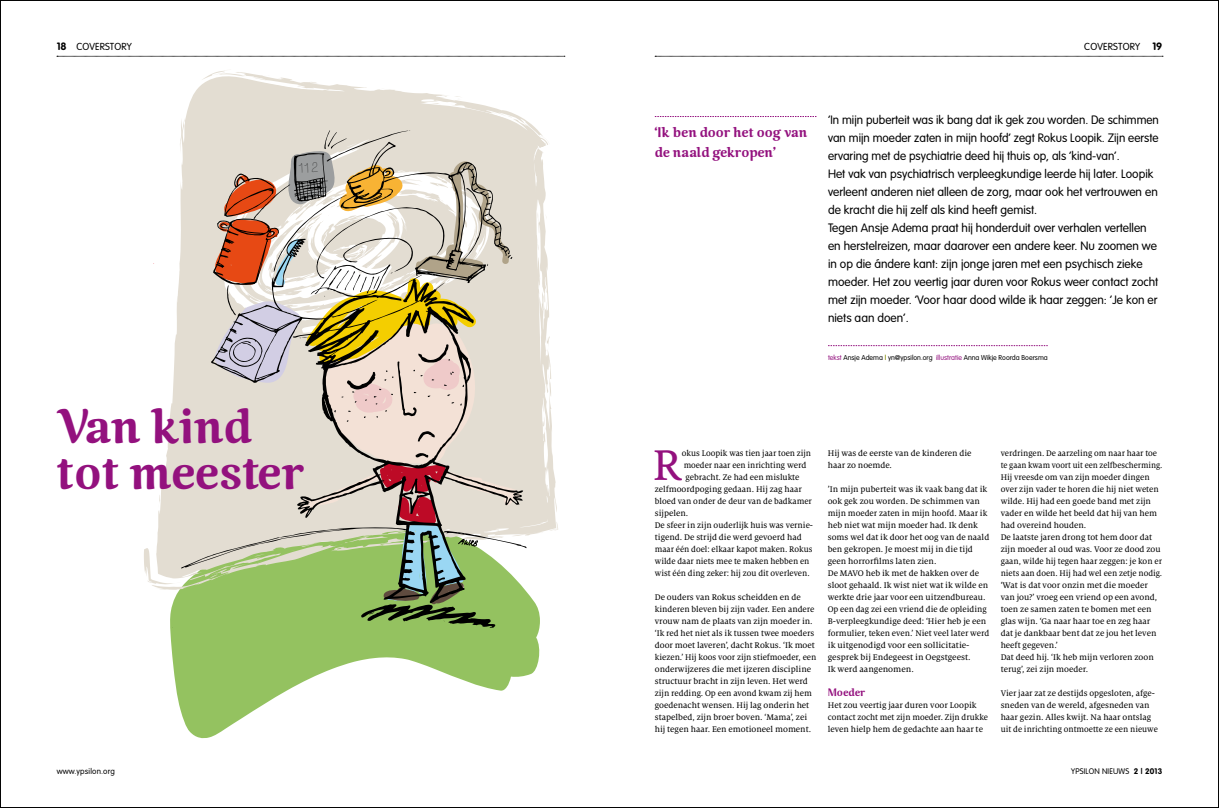
<style>
.page{position:relative;width:1219px;height:808px;background:#fff}
.page>*{position:absolute;margin:0;border:0;box-sizing:border-box;transform-origin:0 0}
.t1{font:47.5px "Milo Serif OT Text";color:#93117e}
.t2{font:800 45px/46px "Caturrita";color:#93117e}
.t3{font:800 13px/20px "Caturrita";color:#93117e}
.t4{font:300 12px/18px "VAG Rounded";color:#000}
.t5{font:700 10.5px "VAG Rounded";color:#000}
.t6{font:300 10px "VAG Rounded";letter-spacing:.015em;color:#000}
.t7{font:800 10px "Caturrita";color:#93117e}
.t8{font:9px/12px "Milo Serif OT Text";color:#000}
.t9{font:9px/12px "Milo Serif OT Text";color:#000;scale:.96 1}
.t10{font:9px "Milo Serif OT Text";color:#000;scale:.95 1}
.t11{font:300 8px "VAG Rounded";letter-spacing:.02em;color:#000}
.t12{font:300 7px "VAG Rounded";color:#000}
.s1{font-weight:700;font-size:10.5px}
.s2{color:#93117e}
.s3{font-weight:700;color:#8a9214}
.s4{font-weight:700}
</style>
<div class="page">
<svg style="left:57px;top:56px;width:508px;height:1px"></svg>
<svg style="left:655px;top:56px;width:508px;height:1px"></svg>
<svg style="left:828px;top:345px;width:220px;height:1px"></svg>
<svg style="left:655px;top:116px;width:161px;height:1px"></svg>
<svg style="left:171px;top:642px;width:369px;height:96px"></svg>
<svg style="left:144px;top:70px;width:414px;height:572px"></svg>
<p class="t6" style="left:57px;top:41px;width:77px"><span class="s1">18</span> COVERSTORY</p>
<p class="t6" style="left:1084px;top:41px;width:58px">COVERSTORY</p>
<p class="t5" style="left:1152px;top:40px;width:11px">19</p>
<h2 class="t2" style="left:57px;top:405px;width:249px">Van kind tot meester</h2>
<p class="t11" style="left:57px;top:766px;width:60px">www.ypsilon.org</p>
<h3 class="t3" style="left:655px;top:122px;width:154px">‘Ik ben door het oog van de naald gekropen’</h3>
<p class="t4" style="left:828px;top:110px;width:332px">’In mijn puberteit was ik bang dat ik gek zou worden. De schimmen van mijn moeder zaten in mijn hoofd’ zegt Rokus Loopik. Zijn eerste ervaring met de psychiatrie deed hij thuis op, als ‘kind-van’.<br>Het vak van psychiatrisch verpleegkundige leerde hij later. Loopik verleent anderen niet alleen de zorg, maar ook het vertrouwen en de kracht die hij zelf als kind heeft gemist.<br>Tegen Ansje Adema praat hij honderduit over verhalen vertellen en herstelreizen, maar daarover een andere keer. Nu zoomen we in op die ándere kant: zijn jonge jaren met een psychisch zieke moeder. Het zou veertig jaar duren voor Rokus weer contact zocht met zijn moeder. ‘Voor haar dood wilde ik haar zeggen: ‘Je kon er niets aan doen’.</p>
<p class="t12" style="left:828px;top:354px;width:221px"><span class="s2">tekst</span> Ansje Adema <span class="s3">|</span> yn@ypsilon.org <span class="s2">illustratie</span> Anna Wikje Roorda Boersma</p>
<h1 class="t1" style="left:653px;top:440px;width:30px">R</h1>
<p class="t9" style="left:682px;top:447px;width:136px">okus Loopik was tien jaar toen zijn</p>
<p class="t10" style="left:684px;top:461px;width:131px">moeder naar een inrichting werd</p>
<p class="t8" style="left:686px;top:471px;width:115px">gebracht. Ze had een mislukte</p>
<p class="t8" style="left:655px;top:483px;width:149px">zelfmoordpoging gedaan. Hij zag haar</p>
<p class="t8" style="left:655px;top:495px;width:159px">bloed van onder de deur van de badkamer</p>
<p class="t8" style="left:655px;top:507px;width:35px">sijpelen.</p>
<p class="t8" style="left:655px;top:519px;width:160px">De sfeer in zijn ouderlijk huis was vernie-</p>
<p class="t8" style="left:655px;top:531px;width:148px">tigend. De strijd die werd gevoerd had</p>
<p class="t9" style="left:655px;top:543px;width:166px">maar één doel: elkaar kapot maken. Rokus</p>
<p class="t9" style="left:655px;top:555px;width:163px">wilde daar niets mee te maken hebben en</p>
<p class="t9" style="left:655px;top:567px;width:163px">wist één ding zeker: hij zou dit overleven.</p>
<p class="t8" style="left:655px;top:591px;width:163px">De ouders van Rokus scheidden en de kinderen bleven bij zijn vader. Een andere vrouw nam de plaats van zijn moeder in. ‘Ik red het niet als ik tussen twee moeders door moet laveren’, dacht Rokus. ‘Ik moet kiezen.’ Hij koos voor zijn stiefmoeder, een onderwijzeres die met ijzeren discipline structuur bracht in zijn leven. Het werd zijn redding. Op een avond kwam zij hem goedenacht wensen. Hij lag onderin het stapelbed, zijn broer boven. ‘Mama’, zei hij tegen haar. Een emotioneel moment.</p>
<p class="t8" style="left:828px;top:447px;width:145px">Hij was de eerste van de kinderen die haar zo noemde.</p>
<p class="t8" style="left:828px;top:483px;width:163px">’In mijn puberteit was ik vaak bang dat ik ook gek zou worden. De schimmen van mijn moeder zaten in mijn hoofd. Maar ik heb niet wat mijn moeder had. Ik denk soms wel dat ik door het oog van de naald ben gekropen. Je moest mij in die tijd geen horrorfilms laten zien.<br>De MAVO heb ik met de hakken over de sloot gehaald. Ik wist niet wat ik wilde en werkte drie jaar voor een uitzendbureau.<br>Op een dag zei een vriend die de opleiding B-verpleegkundige deed: ‘Hier heb je een formulier, teken even.’ Niet veel later werd ik uitgenodigd voor een sollicitatie&shy;gesprek bij Endegeest in Oegstgeest.<br>Ik werd aangenomen.</p>
<p class="t7" style="left:828px;top:686px;width:39px">Moeder</p>
<p class="t8" style="left:828px;top:699px;width:162px">Het zou veertig jaar duren voor Loopik contact zocht met zijn moeder. Zijn drukke leven hielp hem de gedachte aan haar te</p>
<p class="t9" style="left:1001px;top:447px;width:170px">verdringen. De aarzeling om naar haar toe te gaan kwam voort uit een zelfbescherming.<br>Hij vreesde om van zijn moeder dingen over zijn vader te horen die hij niet weten wilde. Hij had een goede band met zijn vader en wilde het beeld dat hij van hem had overeind houden.<br>De laatste jaren drong tot hem door dat zijn moeder al oud was. Voor ze dood zou gaan, wilde hij tegen haar zeggen: je kon er niets aan doen. Hij had wel een zetje nodig. ‘Wat is dat voor onzin met die moeder van jou?’ vroeg een vriend op een avond, toen ze samen zaten te bomen met een glas wijn. ‘Ga naar haar toe en zeg haar dat je dankbaar bent dat ze jou het leven heeft gegeven.’<br>Dat deed hij. ‘Ik heb mijn verloren zoon terug’, zei zijn moeder.</p>
<p class="t8" style="left:1001px;top:687px;width:159px">Vier jaar zat ze destijds opgesloten, afge&shy;sneden van de wereld, afgesneden van haar gezin. Alles kwijt. Na haar ontslag uit de inrichting ontmoette ze een nieuwe</p>
<p class="t11" style="left:1071px;top:766px;width:93px">Ypsilon Nieuws <span class="s4">2 | 2013</span></p>
</div>
